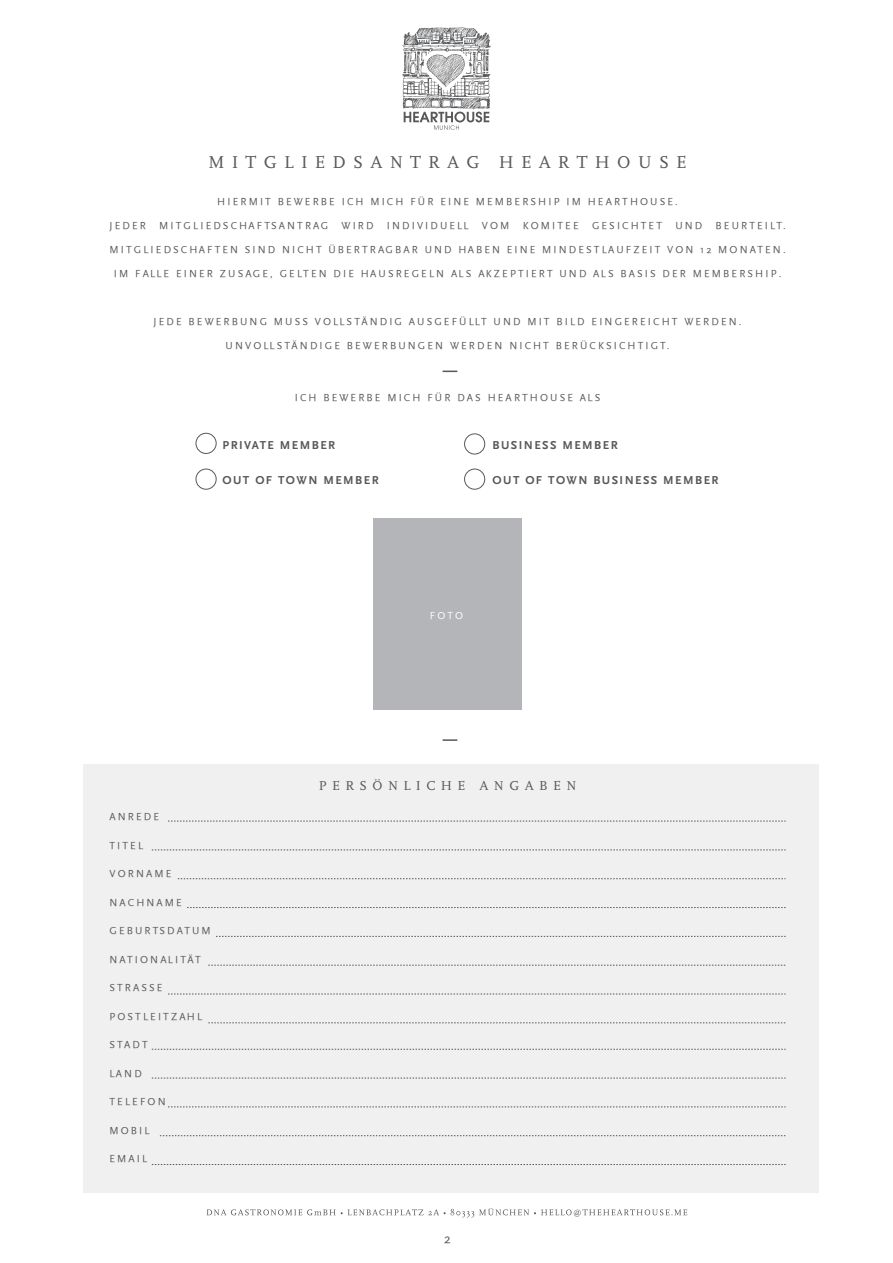
<style>
.page{position:relative;width:893px;height:1263px;background:#fff}
.page>*{position:absolute;margin:0;border:0;box-sizing:border-box;transform-origin:0 0}
.t1{font:18px "FF Scala";letter-spacing:.4em;color:#57585a}
.t2{font:13.5px "FF Scala";letter-spacing:.4em;color:#57585a}
.t3{font:13.5px "Scala Sans";color:#57585a}
.t4{font:12px "Scala Sans Bold LF";letter-spacing:.12em;color:#57585a}
.t5{font:10.5px "Scala Sans";letter-spacing:.2em;color:#57585a}
.t6{font:10.5px "Scala Sans";color:#fff}
</style>
<div class="page">
<div style="left:373px;top:519px;width:149px;height:191px;background:#b4b5b8"></div>
<div style="left:83px;top:764px;width:736px;height:428px;background:#f0f0f1"></div>
<svg style="left:402px;top:27px;width:89px;height:103px"></svg>
<svg style="left:443px;top:371px;width:14px;height:1px"></svg>
<svg style="left:443px;top:739px;width:14px;height:2px"></svg>
<div style="left:196px;top:433px;width:21px;height:21px;border:1px solid #57585a;border-radius:50%"></div>
<div style="left:196px;top:469px;width:21px;height:21px;border:1px solid #57585a;border-radius:50%"></div>
<div style="left:464px;top:433px;width:21px;height:21px;border:1px solid #57585a;border-radius:50%"></div>
<div style="left:464px;top:469px;width:21px;height:21px;border:1px solid #57585a;border-radius:50%"></div>
<svg style="left:168px;top:821px;width:618px;height:1px"></svg>
<svg style="left:216px;top:936px;width:570px;height:1px"></svg>
<svg style="left:168px;top:1106px;width:618px;height:1px"></svg>
<svg style="left:178px;top:878px;width:608px;height:1px"></svg>
<svg style="left:152px;top:1049px;width:634px;height:1px"></svg>
<svg style="left:168px;top:994px;width:618px;height:1px"></svg>
<svg style="left:152px;top:1164px;width:634px;height:1px"></svg>
<svg style="left:152px;top:850px;width:634px;height:1px"></svg>
<svg style="left:208px;top:965px;width:578px;height:1px"></svg>
<svg style="left:160px;top:1135px;width:626px;height:1px"></svg>
<svg style="left:187px;top:907px;width:599px;height:1px"></svg>
<svg style="left:152px;top:1078px;width:634px;height:1px"></svg>
<svg style="left:208px;top:1022px;width:578px;height:1px"></svg>
<svg style="left:207px;top:1208px;width:480px;height:9px"></svg>
<h1 class="t1" style="left:208px;top:152px;width:480px">MITGLIEDSANTRAG HEARTHOUSE</h1>
<p class="t5" style="left:217px;top:195px;width:462px">HIERMIT BEWERBE ICH MICH FÜR EINE MEMBERSHIP IM HEARTHOUSE.</p>
<p class="t5" style="left:109px;top:219px;width:38px">JEDER</p>
<p class="t5" style="left:159px;top:219px;width:170px">MITGLIEDSCHAFTSANTRAG</p>
<p class="t5" style="left:341px;top:219px;width:34px">WIRD</p>
<p class="t5" style="left:387px;top:219px;width:83px">INDIVIDUELL</p>
<p class="t5" style="left:482px;top:219px;width:29px">VOM</p>
<p class="t5" style="left:523px;top:219px;width:57px">KOMITEE</p>
<p class="t5" style="left:592px;top:219px;width:72px">GESICHTET</p>
<p class="t5" style="left:675px;top:219px;width:28px">UND</p>
<p class="t5" style="left:716px;top:219px;width:72px">BEURTEILT.</p>
<p class="t5" style="left:109px;top:243px;width:678px">MITGLIEDSCHAFTEN SIND NICHT ÜBERTRAGBAR UND HABEN EINE MINDESTLAUFZEIT VON 12 MONATEN.</p>
<p class="t5" style="left:114px;top:267px;width:669px">IM FALLE EINER ZUSAGE, GELTEN DIE HAUSREGELN ALS AKZEPTIERT UND ALS BASIS DER MEMBERSHIP.</p>
<p class="t5" style="left:154px;top:315px;width:589px">JEDE BEWERBUNG MUSS VOLLSTÄNDIG AUSGEFÜLLT UND MIT BILD EINGEREICHT WERDEN.</p>
<p class="t5" style="left:226px;top:339px;width:445px">UNVOLLSTÄNDIGE BEWERBUNGEN WERDEN NICHT BERÜCKSICHTIGT.</p>
<p class="t5" style="left:295px;top:392px;width:307px">ICH BEWERBE MICH FÜR DAS HEARTHOUSE ALS</p>
<p class="t4" style="left:223px;top:438px;width:114px">PRIVATE MEMBER</p>
<p class="t4" style="left:493px;top:438px;width:127px">BUSINESS MEMBER</p>
<p class="t4" style="left:223px;top:474px;width:158px">OUT OF TOWN MEMBER</p>
<p class="t4" style="left:493px;top:474px;width:227px">OUT OF TOWN BUSINESS MEMBER</p>
<p class="t6" style="left:430px;top:610px;width:35px">FOTO</p>
<p class="t5" style="left:109px;top:811px;width:51px">ANREDE</p>
<p class="t5" style="left:109px;top:839px;width:35px">TITEL</p>
<p class="t5" style="left:109px;top:868px;width:63px">VORNAME</p>
<p class="t5" style="left:109px;top:896px;width:74px">NACHNAME</p>
<p class="t5" style="left:109px;top:925px;width:103px">GEBURTSDATUM</p>
<p class="t5" style="left:109px;top:953px;width:93px">NATIONALITÄT</p>
<p class="t5" style="left:109px;top:982px;width:55px">STRASSE</p>
<p class="t5" style="left:109px;top:1010px;width:94px">POSTLEITZAHL</p>
<p class="t5" style="left:109px;top:1039px;width:40px">STADT</p>
<p class="t5" style="left:109px;top:1067px;width:34px">LAND</p>
<p class="t5" style="left:109px;top:1096px;width:58px">TELEFON</p>
<p class="t5" style="left:109px;top:1124px;width:42px">MOBIL</p>
<p class="t5" style="left:109px;top:1153px;width:39px">EMAIL</p>
<p class="t2" style="left:319px;top:778px;width:259px">PERSÖNLICHE ANGABEN</p>
<p class="t3" style="left:444px;top:1231px;width:8px">2</p>
</div>
